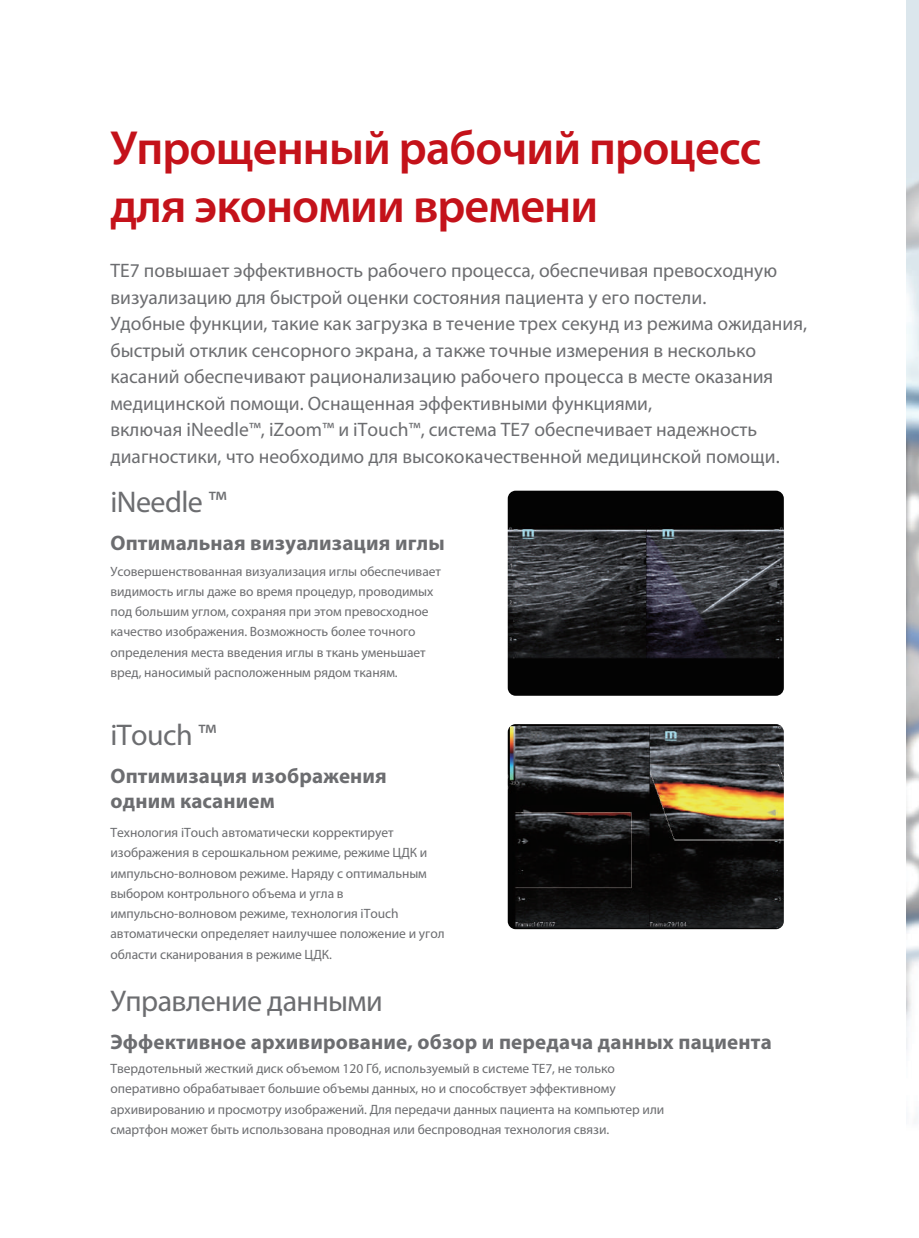
<style>
.page{position:relative;width:919px;height:1238px;background:#fff}
.page>*{position:absolute;margin:0;border:0;box-sizing:border-box;transform-origin:0 0}
.t1{font:600 48px/57.6px "Myriad Pro";letter-spacing:-.02em;color:#c4121a}
.t2{font:30px "Myriad Pro";letter-spacing:-.02em;color:#6c6d70}
.t3{font:700 21px/25.2px "Myriad Pro";letter-spacing:.01em;color:#6c6d70}
.t4{font:300 semi-condensed 19.5px/26.5px "Myriad Pro";color:#6c6d70}
.t5{font:13.5px/20.2px "Myriad Pro";letter-spacing:-.005em;color:#6c6d70}
</style>
<div class="page">
<img style="left:507px;top:724px;width:276px;height:205px">
<img style="left:507px;top:490px;width:276px;height:205px">
<img style="left:906px;top:0;width:12px;height:1119px">
<h1 class="t1" style="left:110px;top:118px;width:652px">Упрощенный рабочий процесс для экономии времени</h1>
<p class="t4" style="left:110px;top:257px;width:698px">ТЕ7 повышает эффективность рабочего процесса, обеспечивая превосходную визуализацию для быстрой оценки состояния пациента у его постели.<br>Удобные функции, такие как загрузка в течение трех секунд из режима ожидания, быстрый отклик сенсорного экрана, а также точные измерения в несколько касаний обеспечивают рационализацию рабочего процесса в месте оказания медицинской помощи. Оснащенная эффективными функциями,<br>включая iNeedle™, iZoom™ и iTouch™, система ТЕ7 обеспечивает надежность диагностики, что необходимо для высококачественной медицинской помощи.</p>
<h2 class="t2" style="left:110px;top:483px;width:118px">iNeedle ™</h2>
<h3 class="t3" style="left:110px;top:530px;width:336px">Оптимальная визуализация иглы</h3>
<p class="t5" style="left:110px;top:561px;width:332px">Усовершенствованная визуализация иглы обеспечивает видимость иглы даже во время процедур, проводимых под большим углом, сохраняя при этом превосходное качество изображения. Возможность более точного определения места введения иглы в ткань уменьшает вред, наносимый расположенным рядом тканям.</p>
<h2 class="t2" style="left:110px;top:716px;width:107px">iTouch ™</h2>
<h3 class="t3" style="left:110px;top:762px;width:278px">Оптимизация изображения одним касанием</h3>
<p class="t5" style="left:110px;top:822px;width:335px">Технология iTouch автоматически корректирует изображения в серошкальном режиме, режиме ЦДК и импульсно-волновом режиме. Наряду с оптимальным выбором контрольного объема и угла в импульсно-волновом режиме, технология iTouch автоматически определяет наилучшее положение и угол области сканирования в режиме ЦДК.</p>
<h2 class="t2" style="left:110px;top:982px;width:274px">Управление данными</h2>
<h3 class="t3" style="left:110px;top:1028px;width:662px">Эффективное архивирование, обзор и передача данных пациента</h3>
<p class="t5" style="left:110px;top:1058px;width:555px">Твердотельный жесткий диск объемом 120 Гб, используемый в системе TE7, не только оперативно обрабатывает большие объемы данных, но и способствует эффективному архивированию и просмотру изображений. Для передачи данных пациента на компьютер или смартфон может быть использована проводная или беспроводная технология связи.</p>
</div>
